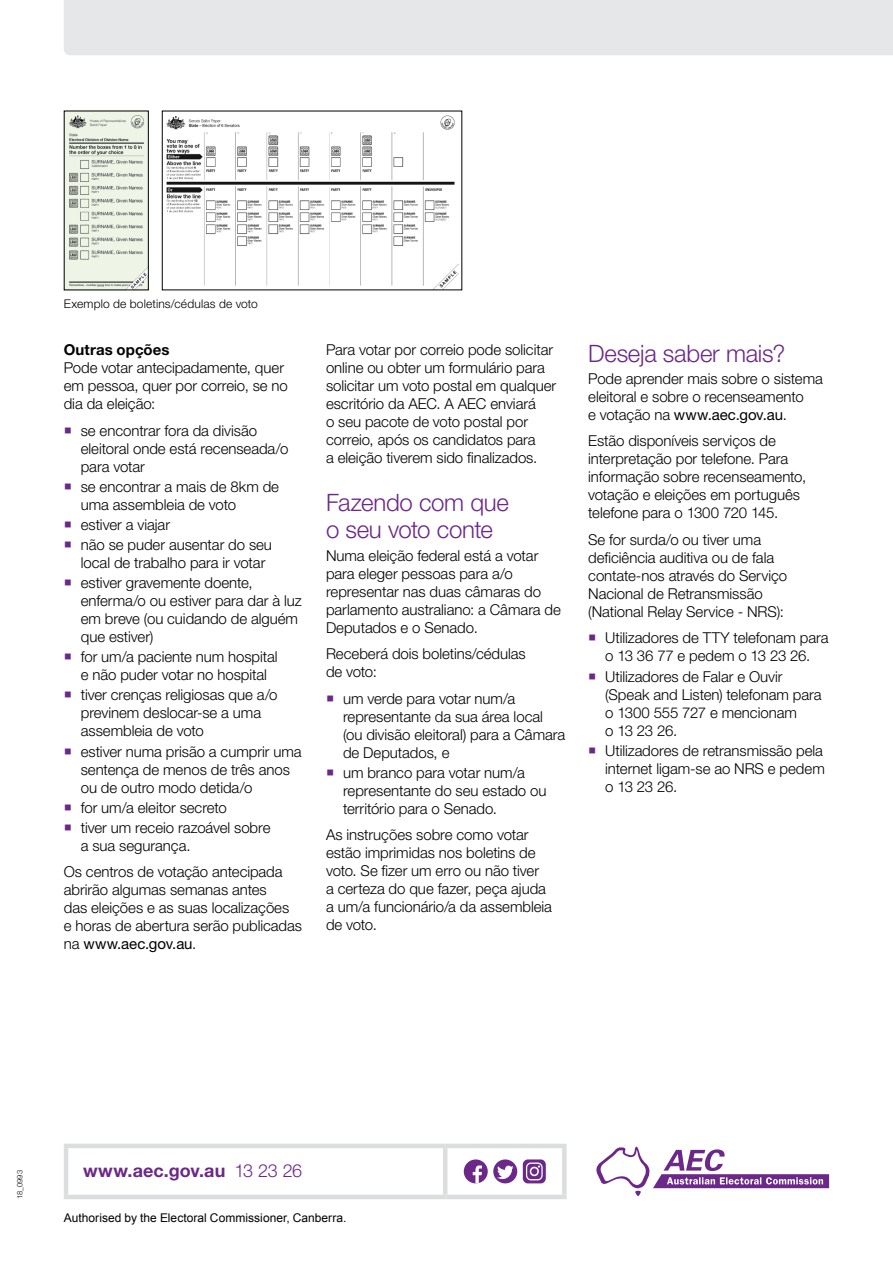
<style>
.page{position:relative;width:893px;height:1263px;background:#fff}
.page>*{position:absolute;margin:0;border:0;box-sizing:border-box;transform-origin:0 0}
.HEAD_L3{font:300 24px/27px "Helvetica Neue LT Pro";letter-spacing:-.015em;color:#6c2888}
.t1{font:700 18px "Helvetica Neue LT Pro";letter-spacing:.005em;color:#6c2888}
.BODY_Text{font:300 15px/18px "Helvetica Neue LT Pro";letter-spacing:-.005em;color:#000}
.HEAD_L4{font:700 15px "Helvetica Neue LT Pro";letter-spacing:.005em;color:#000}
.t2{font:12px "Arial";letter-spacing:.005em;color:#000}
.t3{font:300 12px "Helvetica Neue LT Pro";letter-spacing:.015em;color:#000}
.t4{font:300 7.5px "Helvetica Neue LT Pro";letter-spacing:.015em;color:#000}
.s1{font-weight:400}
.s2{font-weight:300}
</style>
<div class="page">
<svg style="left:596px;top:1146px;width:233px;height:50px"></svg>
<hr style="left:64px;top:1144px;width:381px;height:4px;background:#dcddde">
<hr style="left:64px;top:1148px;width:4px;height:47px;background:#dcddde">
<hr style="left:445px;top:1144px;width:122px;height:4px;background:#dcddde">
<div style="left:562px;top:1148px;width:5px;height:47px;background:#dcddde"></div>
<hr style="left:64px;top:1195px;width:381px;height:4px;background:#dcddde">
<hr style="left:445px;top:1195px;width:122px;height:4px;background:#dcddde">
<hr style="left:443px;top:1148px;width:4px;height:47px;background:#dcddde">
<div style="left:523px;top:1159px;width:23px;height:24px;background:#6c2888;border-radius:5px"></div>
<svg style="left:526px;top:1162px;width:17px;height:18px"></svg>
<div style="left:464px;top:1159px;width:24px;height:24px;background:#6c2888;border-radius:50%"></div>
<svg style="left:473px;top:1165px;width:9px;height:18px"></svg>
<div style="left:493px;top:1159px;width:24px;height:24px;background:#6c2888;border-radius:50%"></div>
<svg style="left:497px;top:1165px;width:17px;height:16px"></svg>
<div style="left:64px;top:0;width:829px;height:55px;background:#e6e7e8"></div>
<img style="left:66px;top:113px;width:81px;height:175px">
<div style="left:64px;top:111px;width:85px;height:179px;border:1px solid #000"></div>
<img style="left:166px;top:115px;width:292px;height:173px">
<p class="t3" style="left:64px;top:296px;width:196px">Exemplo de boletins/cédulas de voto</p>
<p class="HEAD_L4" style="left:64px;top:340px;width:107px">Outras opções</p>
<p class="BODY_Text" style="left:64px;top:358px;width:226px">Pode votar antecipadamente, quer em pessoa, quer por correio, se no dia da eleição:</p>
<p class="BODY_Text" style="left:81px;top:421px;width:209px">se encontrar fora da divisão eleitoral onde está recenseada/o para votar</p>
<p class="BODY_Text" style="left:81px;top:477px;width:200px">se encontrar a mais de 8km de uma assembleia de voto</p>
<p class="BODY_Text" style="left:81px;top:515px;width:91px">estiver a viajar</p>
<p class="BODY_Text" style="left:81px;top:535px;width:193px">não se puder ausentar do seu local de trabalho para ir votar</p>
<p class="BODY_Text" style="left:81px;top:573px;width:222px">estiver gravemente doente, enferma/o ou estiver para dar à luz em breve (ou cuidando de alguém que estiver)</p>
<p class="BODY_Text" style="left:81px;top:648px;width:198px">for um/a paciente num hospital e não puder votar no hospital</p>
<p class="BODY_Text" style="left:81px;top:686px;width:198px">tiver crenças religiosas que a/o previnem deslocar-se a uma assembleia de voto</p>
<p class="BODY_Text" style="left:81px;top:742px;width:222px">estiver numa prisão a cumprir uma sentença de menos de três anos ou de outro modo detida/o</p>
<p class="BODY_Text" style="left:81px;top:798px;width:148px">for um/a eleitor secreto</p>
<p class="BODY_Text" style="left:81px;top:818px;width:191px">tiver um receio razoável sobre a sua segurança.</p>
<p class="BODY_Text" style="left:64px;top:863px;width:240px">Os centros de votação antecipada abrirão algumas semanas antes<br>das eleições e as suas localizações<br>e horas de abertura serão publicadas na <span class="s1">www.aec.gov.au</span>.</p>
<p class="BODY_Text" style="left:326px;top:340px;width:232px">Para votar por correio pode solicitar online ou obter um formulário para solicitar um voto postal em qualquer escritório da AEC. A AEC enviará<br>o seu pacote de voto postal por correio, após os candidatos para<br>a eleição tiverem sido finalizados.</p>
<p class="HEAD_L3" style="left:326px;top:489px;width:185px">Fazendo com que o seu voto conte</p>
<p class="BODY_Text" style="left:326px;top:546px;width:236px">Numa eleição federal está a votar para eleger pessoas para a/o representar nas duas câmaras do parlamento australiano: a Câmara de<br>Deputados e o Senado.</p>
<p class="BODY_Text" style="left:326px;top:644px;width:201px">Receberá dois boletins/cédulas de voto:</p>
<p class="BODY_Text" style="left:343px;top:689px;width:224px">um verde para votar num/a representante da sua área local (ou divisão eleitoral) para a Câmara de Deputados, e</p>
<p class="BODY_Text" style="left:343px;top:763px;width:205px">um branco para votar num/a representante do seu estado ou território para o Senado.</p>
<p class="BODY_Text" style="left:326px;top:826px;width:228px">As instruções sobre como votar estão imprimidas nos boletins de voto. Se fizer um erro ou não tiver<br>a certeza do que fazer, peça ajuda a um/a funcionário/a da assembleia de voto.</p>
<p class="HEAD_L3" style="left:588px;top:339px;width:198px">Deseja saber mais?</p>
<p class="BODY_Text" style="left:588px;top:369px;width:236px">Pode aprender mais sobre o sistema eleitoral e sobre o recenseamento<br>e votação na <span class="s1">www.aec.gov.au</span>.</p>
<p class="BODY_Text" style="left:588px;top:432px;width:219px">Estão disponíveis serviços de interpretação por telefone. Para informação sobre recenseamento, votação e eleições em português telefone para o 1300 720 145.</p>
<p class="BODY_Text" style="left:588px;top:530px;width:200px">Se for surda/o ou tiver uma deficiência auditiva ou de fala contate-nos através do Serviço<br>Nacional de Retransmissão (National Relay Service - NRS):</p>
<p class="BODY_Text" style="left:605px;top:629px;width:225px">Utilizadores de TTY telefonam para o 13 36 77 e pedem o 13 23 26.</p>
<p class="BODY_Text" style="left:605px;top:667px;width:218px">Utilizadores de Falar e Ouvir (Speak and Listen) telefonam para o 1300 555 727 e mencionam<br>o 13 23 26.</p>
<p class="BODY_Text" style="left:605px;top:741px;width:221px">Utilizadores de retransmissão pela internet ligam-se ao NRS e pedem o 13 23 26.</p>
<p class="t4" style="left:15px;top:1199px;width:31px;rotate:-90deg">18_0993</p>
<p class="t1" style="left:83px;top:1159px;width:221px">www.aec.gov.au <span class="s2">13 23 26</span></p>
<p class="t2" style="left:64px;top:1210px;width:284px">Authorised by the Electoral Commissioner, Canberra.</p>
</div>
